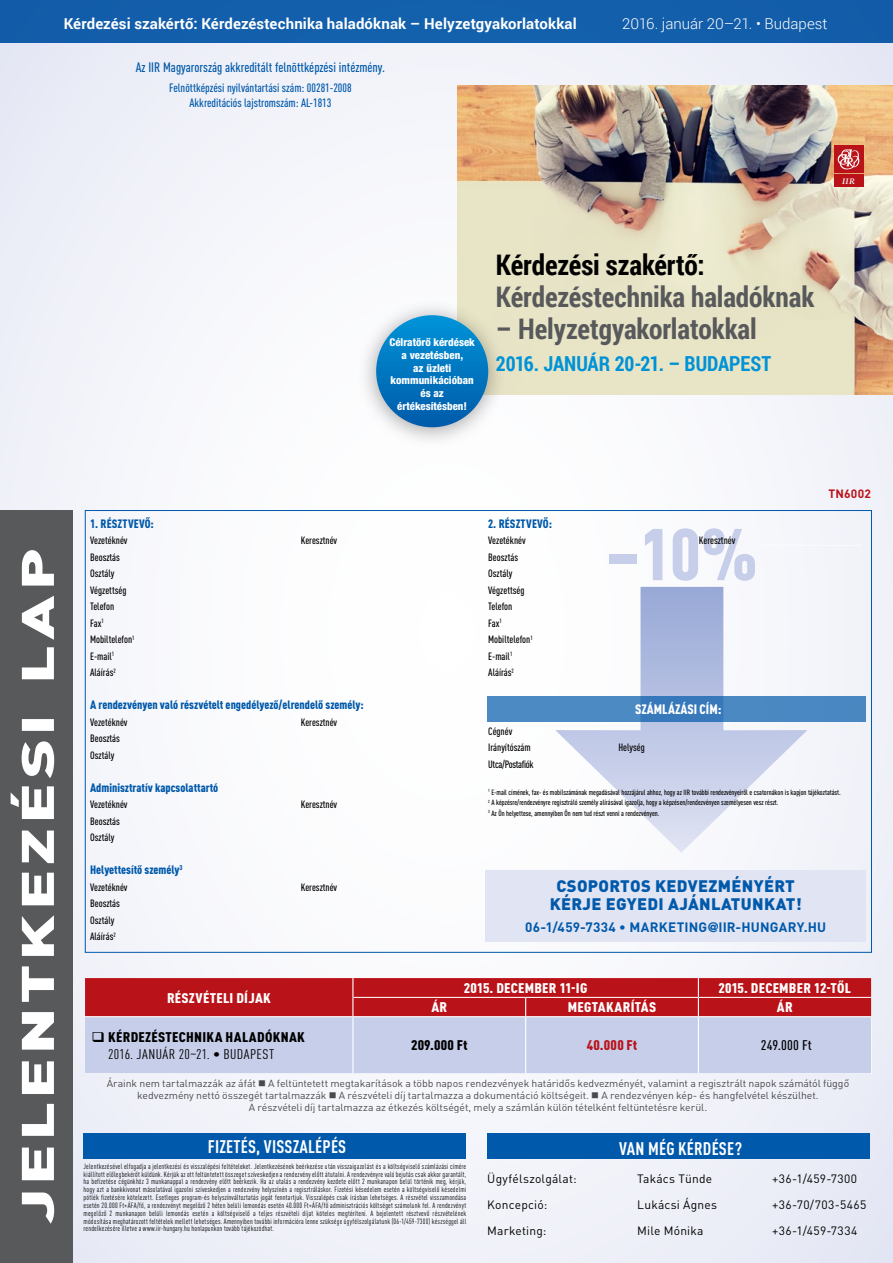
<style>
.page{position:relative;width:893px;height:1263px;background:#f5f6fb}
.page>*{position:absolute;margin:0;border:0;box-sizing:border-box;transform-origin:0 0}
.t1{font:900 condensed 72px "DIN Pro";color:#c7cee9}
.t2{font:700 28.35px "Roboto Condensed";letter-spacing:-.005em;color:#58595b}
.t3{font:700 28.35px "Roboto Condensed";letter-spacing:-.005em;color:#000}
.t4{font:700 20.7px "Roboto Condensed";letter-spacing:-.01em;color:#0092d7}
.t5{font:700 condensed 18px "DIN Pro";letter-spacing:.01em;color:#fff}
.t6{font:900 16.5px/18px "DIN Pro";letter-spacing:.02em;color:#0059aa;text-align:center}
.t7{font:700 15px "Roboto";letter-spacing:.005em;color:#fff}
.t8{font:300 15px "Roboto";color:#fff}
.t9{font:900 condensed 13.8px "DIN Pro";letter-spacing:.015em;color:#fff;scale:1.1 1}
.t10{font:900 condensed 13.8px/16.6px "DIN Pro";letter-spacing:.02em;color:#000;scale:1.1 1}
.t11{font:500 condensed 13.8px "DIN Pro";letter-spacing:.01em;color:#000;scale:1.1 1}
.t12{font:900 condensed 13.8px "DIN Pro";letter-spacing:.015em;color:#b91319;scale:1.1 1}
.t13{font:500 condensed 13.5px "DIN Pro";color:#0059aa}
.t14{font:700 13.5px "DIN Pro";letter-spacing:.015em;color:#0059aa}
.t15{font:900 condensed 13.5px "DIN Pro";color:#fff}
.t16{font:900 condensed 12px "DIN Pro";color:#0059aa}
.t17{font:500 condensed 12px/15px "DIN Pro";color:#0059aa;text-align:center}
.t18{font:12px "DIN Pro";letter-spacing:.015em;color:#000}
.t19{font:12px "DIN Pro";letter-spacing:.035em;color:#000}
.t20{font:700 12px "DIN Pro";letter-spacing:.02em;color:#b91319}
.t21{font:800 condensed 10.8px/12.6px "Helvetica Neue LT Pro";color:#fff;text-align:center}
.t22{font:500 condensed 10.5px/16.5px "DIN Pro";color:#000}
.t23{font:500 condensed 10.5px "DIN Pro";letter-spacing:-.03em;color:#000}
.t24{font:10.2px/11.7px "DIN Pro";letter-spacing:-.005em;color:#000;text-align:center}
.t25{font:italic 700 7.95px "Palatino Linotype";color:#fff}
.t26{font:condensed 7.5px/7.8px "DIN Pro";letter-spacing:.025em;color:#000;text-align:justify}
.t27{font:500 condensed 7.5px/10.5px "DIN Pro";color:#000}
.s1{font-family:"Helvetica Neue LT Pro";font-weight:800}
.s2{font-weight:400}
</style>
<div class="page">
<div style="left:0;top:510px;width:72px;height:753px;background:#58595b"></div>
<svg style="left:555px;top:587px;width:252px;height:265px"></svg>
<svg style="left:11px;top:550px;width:43px;height:674px"></svg>
<div style="left:84px;top:1133px;width:382px;height:26px;background:#0059aa"></div>
<div style="left:487px;top:1133px;width:383px;height:26px;background:#0059aa"></div>
<div style="left:486px;top:870px;width:380px;height:72px;background:#e1e4f3"></div>
<svg style="left:487px;top:696px;width:379px;height:25px;background:#4685c0"></svg>
<div style="left:0;top:0;width:893px;height:43px;background:#135fab"></div>
<svg style="left:85px;top:978px;width:786px;height:95px;background:#c28497"></svg>
<hr style="left:525px;top:1017px;width:1px;height:56px;background:#fff">
<hr style="left:353px;top:1016px;width:173px;height:1px;background:#fff">
<hr style="left:526px;top:1016px;width:172px;height:1px;background:#fff">
<hr style="left:698px;top:1016px;width:173px;height:1px;background:#fff">
<img style="left:457px;top:85px;width:436px;height:310px">
<div style="left:834px;top:174px;width:29px;height:13px;background:#b91319"></div>
<div style="left:834px;top:146px;width:29px;height:27px;background:#b91319"></div>
<svg style="left:838px;top:149px;width:21px;height:21px"></svg>
<div style="left:357px;top:299px;width:151px;height:151px;background:#000;opacity:.35"></div>
<div style="left:376px;top:315px;width:112px;height:112px;background:linear-gradient(to bottom,#0495d8,#005aaa);border-radius:56px"></div>
<h3 class="t7" style="left:64px;top:13px;width:514px">Kérdezési szakértő: Kérdezéstechnika haladóknak – Helyzetgyakorlatokkal</h3>
<h3 class="t8" style="left:622px;top:13px;width:207px">2016. január 20–21. • Budapest</h3>
<h3 class="t13" style="left:136px;top:57px;width:251px">Az IIR Magyarország akkreditált felnõttképzési intézmény.</h3>
<h3 class="t17" style="left:169px;top:79px;width:184px">Felnõttképzési nyilvántartási szám: 00281-2008<br>Akkreditációs lajstromszám: AL-1813</h3>
<p class="t25" style="left:842px;top:175px;width:14px">IIR</p>
<h3 class="t21" style="left:390px;top:336px;width:87px">Célratörő kérdések a vezetésben,<br>az üzleti kommunikációban és az értékesítésben!</h3>
<h2 class="t3" style="left:496px;top:245px;width:210px">Kérdezési szakértő:</h2>
<h2 class="t2" style="left:496px;top:277px;width:320px">Kérdezéstechnika haladóknak</h2>
<h2 class="t2" style="left:496px;top:309px;width:262px">– Helyzetgyakorlatokkal</h2>
<h3 class="t4" style="left:496px;top:349px;width:277px">2016. JANUÁR 20-21. – BUDAPEST</h3>
<h3 class="t16" style="left:90px;top:514px;width:65px">1. RÉSZTVEVŐ:</h3>
<h3 class="t22" style="left:90px;top:531px;width:39px">Vezetéknév</h3>
<h3 class="t22" style="left:301px;top:531px;width:38px">Keresztnév</h3>
<h3 class="t22" style="left:90px;top:548px;width:46px">Beosztás<br>Osztály<br>Végzettség<br>Telefon<br>Fax<sup>1<br></sup>Mobiltelefon<sup>1<br></sup>E-mail<sup>1<br></sup>Aláírás<sup>2</sup></h3>
<h3 class="t16" style="left:90px;top:696px;width:275px">A rendezvényen való részvételt engedélyező/elrendelő személy:</h3>
<h3 class="t22" style="left:90px;top:713px;width:39px">Vezetéknév</h3>
<h3 class="t22" style="left:301px;top:713px;width:38px">Keresztnév</h3>
<h3 class="t22" style="left:90px;top:729px;width:31px">Beosztás<br>Osztály</h3>
<h3 class="t16" style="left:90px;top:778px;width:130px">Adminisztratív kapcsolattartó</h3>
<h3 class="t22" style="left:90px;top:795px;width:39px">Vezetéknév</h3>
<h3 class="t22" style="left:301px;top:795px;width:38px">Keresztnév</h3>
<h3 class="t22" style="left:90px;top:812px;width:31px">Beosztás<br>Osztály</h3>
<h3 class="t16" style="left:90px;top:861px;width:94px">Helyettesítő személy<sup>3</sup></h3>
<h3 class="t22" style="left:90px;top:878px;width:39px">Vezetéknév</h3>
<h3 class="t22" style="left:301px;top:878px;width:38px">Keresztnév</h3>
<h3 class="t22" style="left:90px;top:894px;width:31px">Beosztás<br>Osztály<br>Aláírás<sup>2</sup></h3>
<h3 class="t16" style="left:488px;top:514px;width:65px">2. RÉSZTVEVŐ:</h3>
<h3 class="t22" style="left:488px;top:531px;width:39px">Vezetéknév</h3>
<h3 class="t22" style="left:699px;top:531px;width:38px">Keresztnév</h3>
<h3 class="t22" style="left:488px;top:548px;width:46px">Beosztás<br>Osztály<br>Végzettség<br>Telefon<br>Fax<sup>1<br></sup>Mobiltelefon<sup>1<br></sup>E-mail<sup>1<br></sup>Aláírás<sup>2</sup></h3>
<h3 class="t15" style="left:635px;top:698px;width:88px">SZÁMLÁZÁSI CÍM:</h3>
<h3 class="t22" style="left:488px;top:722px;width:44px">Cégnév<br>Irányítószám</h3>
<h1 class="t1" style="left:606px;top:498px;width:154px">–10%</h1>
<h3 class="t22" style="left:618px;top:738px;width:28px">Helység</h3>
<h3 class="t20" style="left:828px;top:483px;width:44px">TN6002</h3>
<h3 class="t23" style="left:488px;top:756px;width:47px">Utca/Postafiók</h3>
<p class="t27" style="left:488px;top:786px;width:354px"><sup>1</sup> E-mail címének, fax- és mobilszámának megadásával hozzájárul ahhoz, hogy az IIR további rendezvényeiről e csatornákon is kapjon tájékoztatást.<br><sup>2</sup> A képzésre/rendezvényre regisztráló személy alírásával igazolja, hogy a képzésen/rendezvényen személyesen vesz részt.<br><sup>3</sup> Az Ön helyettese, amennyiben Ön nem tud részt venni a rendezvényen.</p>
<h3 class="t6" style="left:550px;top:875px;width:253px">CSOPORTOS KEDVEZMÉNYÉRT<br>KÉRJE EGYEDI AJÁNLATUNKAT!</h3>
<h3 class="t14" style="left:525px;top:916px;width:303px">06-1/459-7334 • MARKETING<span class="s1">@</span>IIR-HUNGARY.HU</h3>
<h3 class="t9" style="left:167px;top:987px;width:96px">RÉSZVÉTELI DÍJAK</h3>
<h3 class="t9" style="left:464px;top:977px;width:114px">2015. DECEMBER 11-IG</h3>
<h3 class="t9" style="left:719px;top:977px;width:122px">2015. DECEMBER 12-TŐL</h3>
<h3 class="t9" style="left:431px;top:997px;width:16px">ÁR</h3>
<h3 class="t9" style="left:568px;top:997px;width:82px">MEGTAKARÍTÁS</h3>
<h3 class="t9" style="left:777px;top:997px;width:16px">ÁR</h3>
<h3 class="t10" style="left:108px;top:1027px;width:180px;text-indent:-17px">❑ KÉRDEZÉSTECHNIKA HALADÓKNAK<br><span class="s2">2016. JANUÁR 20–21. • BUDAPEST</span></h3>
<h3 class="t10" style="left:411px;top:1036px;width:53px">209.000 Ft</h3>
<h3 class="t12" style="left:587px;top:1034px;width:48px">40.000 Ft</h3>
<h3 class="t11" style="left:761px;top:1035px;width:48px">249.000 Ft</h3>
<p class="t24" style="left:107px;top:1077px;width:744px">Áraink nem tartalmazzák az áfát ■ A feltüntetett megtakarítások a több napos rendezvények határidős kedvezményét, valamint a regisztrált napok számától függő kedvezmény nettó összegét tartalmazzák ■ A részvételi díj tartalmazza a dokumentáció költségeit. ■ A rendezvényen kép- és hangfelvétel készülhet.<br>A részvételi díj tartalmazza az étkezés költségét, mely a számlán külön tételként feltüntetésre kerül.</p>
<h3 class="t5" style="left:208px;top:1133px;width:140px">FIZETÉS, VISSZALÉPÉS</h3>
<p class="t26" style="left:84px;top:1162px;width:384px">Jelentkezésével elfogadja a jelentkezési és visszalépési feltételeket. Jelentkezésének beérkezése után visszaigazolást és a költségviselő számlázási címére kiállított előlegbekérőt küldünk. Kérjük az ott feltüntetett összeget szíveskedjen a rendezvény előtt átutalni. A rendezvényre való bejutás csak akkor garantált, ha befizetése cégünkhöz 3 munkanappal a rendezvény előtt beérkezik. Ha az utalás a rendezvény kezdete előtt 2 munkanapon belül történik meg, kérjük, hogy azt a bankkivonat másolatával igazolni szíveskedjen a rendezvény helyszínén a regisztráláskor. Fizetési késedelem esetén a költségviselő késedelmi pótlék fizetésére kötelezett. Esetleges program-és helyszínváltoztatás jogát fenntartjuk. Visszalépés csak írásban lehetséges. A részvétel visszamondása esetén 20.000 Ft+ÁFA/fő, a rendezvényt megelőző 2 héten belüli lemondás esetén 40.000 Ft+ÁFA/fő adminisztrációs költséget számolunk fel. A rendezvényt megelőző 2 munkanapon belüli lemondás esetén a költségviselő a teljes részvételi díjat köteles megtéríteni. A bejelentett résztvevő részvételének módosítása meghatározott feltételek mellett lehetséges. Amennyiben további információra lenne szüksége ügyfélszolgálatunk (06-1/459-7300) készséggel áll rendelkezésére illetve a www.iir-hungary.hu honlapunkon tovább tájékozódhat.</p>
<h3 class="t5" style="left:619px;top:1135px;width:124px">VAN MÉG KÉRDÉSE?</h3>
<h3 class="t18" style="left:487px;top:1171px;width:91px">Ügyfélszolgálat:</h3>
<h3 class="t18" style="left:637px;top:1171px;width:76px">Takács Tünde</h3>
<h3 class="t19" style="left:772px;top:1171px;width:86px">+36-1/459-7300</h3>
<h3 class="t18" style="left:487px;top:1196px;width:62px">Koncepció:</h3>
<h3 class="t18" style="left:637px;top:1196px;width:81px">Lukácsi Ágnes</h3>
<h3 class="t19" style="left:772px;top:1196px;width:96px">+36-70/703-5465</h3>
<h3 class="t18" style="left:487px;top:1222px;width:61px">Marketing:</h3>
<h3 class="t18" style="left:637px;top:1222px;width:68px">Mile Mónika</h3>
<h3 class="t19" style="left:772px;top:1222px;width:87px">+36-1/459-7334</h3>
</div>
